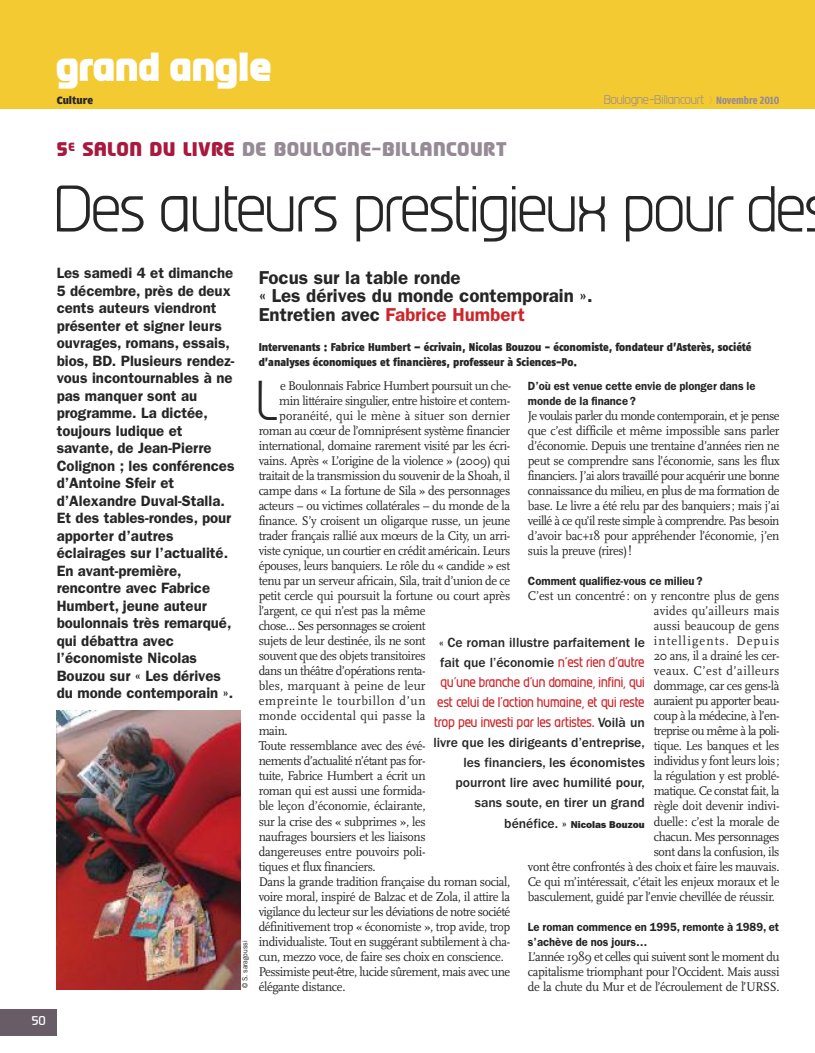
<style>
.page{position:relative;width:815px;height:1053px;background:#fff}
.page>*{position:absolute;margin:0;border:0;box-sizing:border-box;transform-origin:0 0}
.t1{font:300 57.5px "Prosper";letter-spacing:.005em;color:#272627}
.t2{font:300 49.62px "Prosper";color:#272627;scale:.95 1}
.t3{font:900 36px "Prosper";letter-spacing:-.025em;color:#fff}
.t4{font:600 18.75px/18.8px "Franklin Gothic";color:#272627}
.t5{font:900 17.5px "Prosper";letter-spacing:.02em;color:#958a95}
.t6{font:600 15px/17.5px "Franklin Gothic";color:#272627}
.t7{font:500 13.75px/20px "Franklin Gothic";color:#272627}
.t8{font:13.12px/15px "Scala";letter-spacing:-.03em;color:#272627;text-align:justify;scale:.95 1}
.t9{font:13.12px "Scala";letter-spacing:.02em;color:#272627;scale:.95 1}
.t10{font:13.12px "Scala";letter-spacing:.005em;color:#272627;scale:.95 1}
.t11{font:13.12px "Scala";letter-spacing:.01em;color:#272627;scale:.95 1}
.t12{font:13.12px "Scala";letter-spacing:.05em;color:#272627;scale:.95 1}
.t13{font:13.12px "Scala";letter-spacing:-.05em;color:#272627;scale:.95 1}
.t14{font:13.12px "Scala";letter-spacing:.04em;color:#272627;scale:.95 1}
.t15{font:13.12px "Scala";letter-spacing:-.005em;color:#272627;scale:.95 1}
.t16{font:13.12px "Scala";letter-spacing:.09em;color:#272627;scale:.95 1}
.t17{font:500 12.5px/20px "Prosper";letter-spacing:.005em;color:#cc262b;text-align:center;scale:.9 1}
.t18{font:600 11.88px/15px "Franklin Gothic";color:#272627;scale:.95 1}
.t19{font:900 11.25px/15px "Fago No";color:#272627;scale:.9 1}
.t20{font:300 11.25px "Prosper";letter-spacing:.015em;color:#958a95}
.t21{font:900 11.25px "Amplitude";color:#272627}
.t22{font:500 11.25px "Prosper";color:#fff}
.t23{font:800 10px "Franklin Gothic";color:#272627}
.t24{font:7.5px "Franklin Gothic";color:#272627;scale:.9 1}
.s1{font-family:"Amplitude Cond";font-weight:700}
.s2{color:#a9183e}
.s3{color:#cc262b}
.s4{font-family:"Prosper";font-size:12.5px;color:#cc262b}
.s5{font-family:"Franklin Gothic";font-size:13.75px;color:#272627}
.s6{font-weight:500;font-size:13.75px}
</style>
<div class="page">
<div style="left:0;top:0;width:815px;height:109px;background:#f3ca32"></div>
<div style="left:0;top:1008px;width:57px;height:27px;background:#685d67"></div>
<img style="left:57px;top:710px;width:184px;height:279px">
<h3 class="t3" style="left:57px;top:53px;width:219px">grand angle</h3>
<p class="t21" style="left:57px;top:93px;width:38px">Culture</p>
<p class="t20" style="left:604px;top:95px;width:177px">Boulogne-Billancourt <span class="s1">Novembre 2010</span></p>
<h3 class="t5" style="left:57px;top:142px;width:452px"><span class="s2">5</span><sup>E</sup> <span class="s2">SALON DU LIVRE</span> DE BOULOGNE-BILLANCOURT</h3>
<p class="t22" style="left:32px;top:1016px;width:16px">50</p>
<h1 class="t1" style="left:57px;top:186px;width:751px">Des auteurs prestigieux pour de</h1>
<p class="t6" style="left:57px;top:265px;width:179px">Les samedi 4 et dimanche<br>5 décembre, près de deux cents auteurs viendront présenter et signer leurs ouvrages, romans, essais, bios, BD. Plusieurs rendez&shy;vous incontournables à ne pas manquer sont au programme. La dictée, toujours ludique et savante, de Jean-Pierre<br>Colignon ; les conférences d’Antoine Sfeir et d’Alexandre Duval-Stalla.<br>Et des tables-rondes, pour apporter d’autres éclairages sur l’actualité.<br>En avant-première, rencontre avec Fabrice<br>Humbert, jeune auteur boulonnais très remarqué, qui débattra avec l’économiste Nicolas<br>Bouzou sur « Les dérives du monde contemporain ».</p>
<h3 class="t4" style="left:259px;top:269px;width:336px">Focus sur la table ronde<br>« Les dérives du monde contemporain ».<br>Entretien avec <span class="s3">Fabrice Humbert</span></h3>
<p class="t19" style="left:259px;top:340px;width:549px">Intervenants : Fabrice Humbert – écrivain, Nicolas Bouzou - économiste, fondateur d’Asterès, société d’analyses économiques et financières, professeur à Sciences-Po.</p>
<h2 class="t2" style="left:259px;top:381px;width:22px">L</h2>
<p class="t8" style="left:280px;top:378px;width:245px">e Boulonnais Fabrice Humbert poursuit un che-</p>
<p class="t18" style="left:528px;top:379px;width:241px">D’où est venue cette envie de plonger dans le monde de la finance ?</p>
<p class="t8" style="left:528px;top:408px;width:266px">Je voulais parler du monde contemporain, et je pense que c’est difficile et même impossible sans parler d’économie. Depuis une trentaine d’années rien ne peut se comprendre sans l’économie, sans les flux financiers. J’ai alors travaillé pour acquérir une bonne connaissance du milieu, en plus de ma formation de base. Le livre a été relu par des banquiers; mais j’ai veillé à ce qu’il reste simple à comprendre. Pas besoin d’avoir bac+18 pour appréhender l’économie, j’en suis la preuve (rires)!</p>
<p class="t18" style="left:528px;top:574px;width:185px">Comment qualifiez-vous ce milieu ?</p>
<p class="t8" style="left:528px;top:588px;width:266px">C’est un concentré : on y rencontre plus de gens</p>
<p class="t9" style="left:654px;top:603px;width:134px">avides qu’ailleurs mais</p>
<p class="t15" style="left:654px;top:618px;width:134px">aussi beaucoup de gens</p>
<p class="t16" style="left:654px;top:633px;width:134px">intelligents. Depuis</p>
<p class="t8" style="left:654px;top:648px;width:134px">20 ans, il a drainé les cer-</p>
<p class="t14" style="left:654px;top:663px;width:134px">veaux. C’est d’ailleurs</p>
<p class="t8" style="left:654px;top:678px;width:134px">dommage, car ces gens-là</p>
<p class="t8" style="left:654px;top:693px;width:134px">auraient pu apporter beau-</p>
<p class="t8" style="left:654px;top:708px;width:134px">coup à la médecine, à l’en-</p>
<p class="t13" style="left:654px;top:723px;width:134px">treprise ou même à la poli-</p>
<p class="t8" style="left:654px;top:738px;width:134px">tique. Les banques et les</p>
<p class="t8" style="left:654px;top:753px;width:134px">individus y font leurs lois;</p>
<p class="t8" style="left:654px;top:768px;width:134px">la régulation y est problé-</p>
<p class="t8" style="left:654px;top:783px;width:134px">matique. Ce constat fait, la</p>
<p class="t8" style="left:654px;top:798px;width:134px">règle doit devenir indivi-</p>
<p class="t8" style="left:654px;top:813px;width:134px">duelle: c’est la morale de</p>
<p class="t8" style="left:654px;top:828px;width:134px">chacun. Mes personnages</p>
<p class="t8" style="left:654px;top:843px;width:134px">sont dans la confusion, ils</p>
<p class="t8" style="left:528px;top:858px;width:266px">vont être confrontés à des choix et faire les mauvais.</p>
<p class="t8" style="left:528px;top:873px;width:266px">Ce qui m’intéressait, c’était les enjeux moraux et le</p>
<p class="t8" style="left:528px;top:888px;width:261px">basculement, guidé par l’envie chevillée de réussir.</p>
<p class="t18" style="left:528px;top:919px;width:266px">Le roman commence en 1995, remonte à 1989, et s’achève de nos jours…</p>
<p class="t8" style="left:528px;top:948px;width:266px">L’année 1989 et celles qui suivent sont le moment du capitalisme triomphant pour l’Occident. Mais aussi de la chute du Mur et de l’écroulement de l’URSS.</p>
<p class="t8" style="left:279px;top:393px;width:245px">min littéraire singulier, entre histoire et contem-</p>
<p class="t10" style="left:279px;top:408px;width:245px">poranéité, qui le mène à situer son dernier</p>
<p class="t8" style="left:259px;top:423px;width:266px">roman au cœur de l’omniprésent système financier</p>
<p class="t8" style="left:259px;top:438px;width:266px">international, domaine rarement visité par les écri-</p>
<p class="t8" style="left:259px;top:453px;width:266px">vains. Après « L’origine de la violence » (2009) qui</p>
<p class="t8" style="left:259px;top:468px;width:266px">traitait de la transmission du souvenir de la Shoah, il</p>
<p class="t8" style="left:259px;top:483px;width:266px">campe dans « La fortune de Sila » des personnages</p>
<p class="t8" style="left:259px;top:498px;width:266px">acteurs – ou victimes collatérales – du monde de la</p>
<p class="t8" style="left:259px;top:513px;width:266px">finance. S’y croisent un oligarque russe, un jeune</p>
<p class="t8" style="left:259px;top:528px;width:266px">trader français rallié aux mœurs de la City, un arri-</p>
<p class="t8" style="left:259px;top:543px;width:266px">viste cynique, un courtier en crédit américain. Leurs</p>
<p class="t8" style="left:259px;top:558px;width:266px">épouses, leurs banquiers. Le rôle du « candide » est</p>
<p class="t8" style="left:259px;top:573px;width:266px">tenu par un serveur africain, Sila, trait d’union de ce</p>
<p class="t8" style="left:259px;top:588px;width:266px">petit cercle qui poursuit la fortune ou court après</p>
<p class="t8" style="left:259px;top:603px;width:177px">l’argent, ce qui n’est pas la même</p>
<p class="t8" style="left:259px;top:618px;width:177px">chose… Ses personnages se croient</p>
<p class="t8" style="left:259px;top:633px;width:177px">sujets de leur destinée, ils ne sont</p>
<p class="t8" style="left:259px;top:648px;width:177px">souvent que des objets transitoires</p>
<p class="t8" style="left:259px;top:663px;width:177px">dans un théâtre d’opérations renta-</p>
<p class="t11" style="left:259px;top:678px;width:177px">bles, marquant à peine de leur</p>
<p class="t12" style="left:259px;top:693px;width:177px">empreinte le tourbillon d’un</p>
<p class="t9" style="left:259px;top:708px;width:177px">monde occidental qui passe la</p>
<p class="t8" style="left:259px;top:723px;width:32px">main.</p>
<p class="t8" style="left:259px;top:738px;width:177px">Toute ressemblance avec des évé-</p>
<p class="t8" style="left:259px;top:753px;width:177px">nements d’actualité n’étant pas for-</p>
<p class="t8" style="left:259px;top:768px;width:177px">tuite, Fabrice Humbert a écrit un</p>
<p class="t8" style="left:259px;top:783px;width:177px">roman qui est aussi une formida-</p>
<p class="t8" style="left:259px;top:798px;width:177px">ble leçon d’économie, éclairante,</p>
<p class="t8" style="left:259px;top:813px;width:177px">sur la crise des « subprimes », les</p>
<p class="t8" style="left:259px;top:828px;width:177px">naufrages boursiers et les liaisons</p>
<p class="t8" style="left:259px;top:843px;width:177px">dangereuses entre pouvoirs poli-</p>
<p class="t8" style="left:259px;top:858px;width:125px">tiques et flux financiers.</p>
<p class="t8" style="left:259px;top:873px;width:266px">Dans la grande tradition française du roman social,</p>
<p class="t8" style="left:259px;top:888px;width:266px">voire moral, inspiré de Balzac et de Zola, il attire la</p>
<p class="t8" style="left:259px;top:903px;width:266px">vigilance du lecteur sur les déviations de notre société</p>
<p class="t8" style="left:259px;top:918px;width:266px">définitivement trop « économiste », trop avide, trop</p>
<p class="t8" style="left:259px;top:933px;width:266px">individualiste. Tout en suggérant subtilement à cha-</p>
<p class="t8" style="left:259px;top:948px;width:260px">cun, mezzo voce, de faire ses choix en conscience.</p>
<p class="t8" style="left:259px;top:963px;width:266px">Pessimiste peut-être, lucide sûrement, mais avec une</p>
<p class="t8" style="left:259px;top:978px;width:93px">élégante distance.</p>
<p class="t7" style="left:439px;top:634px;width:207px">« Ce roman illustre parfaitement le fait que l’économie <span class="s4">n’est rien d’autre</span></p>
<p class="t17" style="left:435px;top:673px;width:235px">qu’une branche d’un domaine, infini, qui est celui de l’action humaine, et qui reste trop peu investi par les artistes. <span class="s5">Voilà un</span></p>
<p class="t7" style="left:433px;top:734px;width:213px;text-align:right">livre que les dirigeants d’entreprise, les financiers, les économistes pourront lire avec humilité pour, sans soute, en tirer un grand</p>
<p class="t23" style="left:504px;top:820px;width:142px"><span class="s6">bénéfice. »</span> Nicolas Bouzou</p>
<p class="t24" style="left:242px;top:988px;width:54px;rotate:-90deg">© S. saragoussi</p>
</div>
